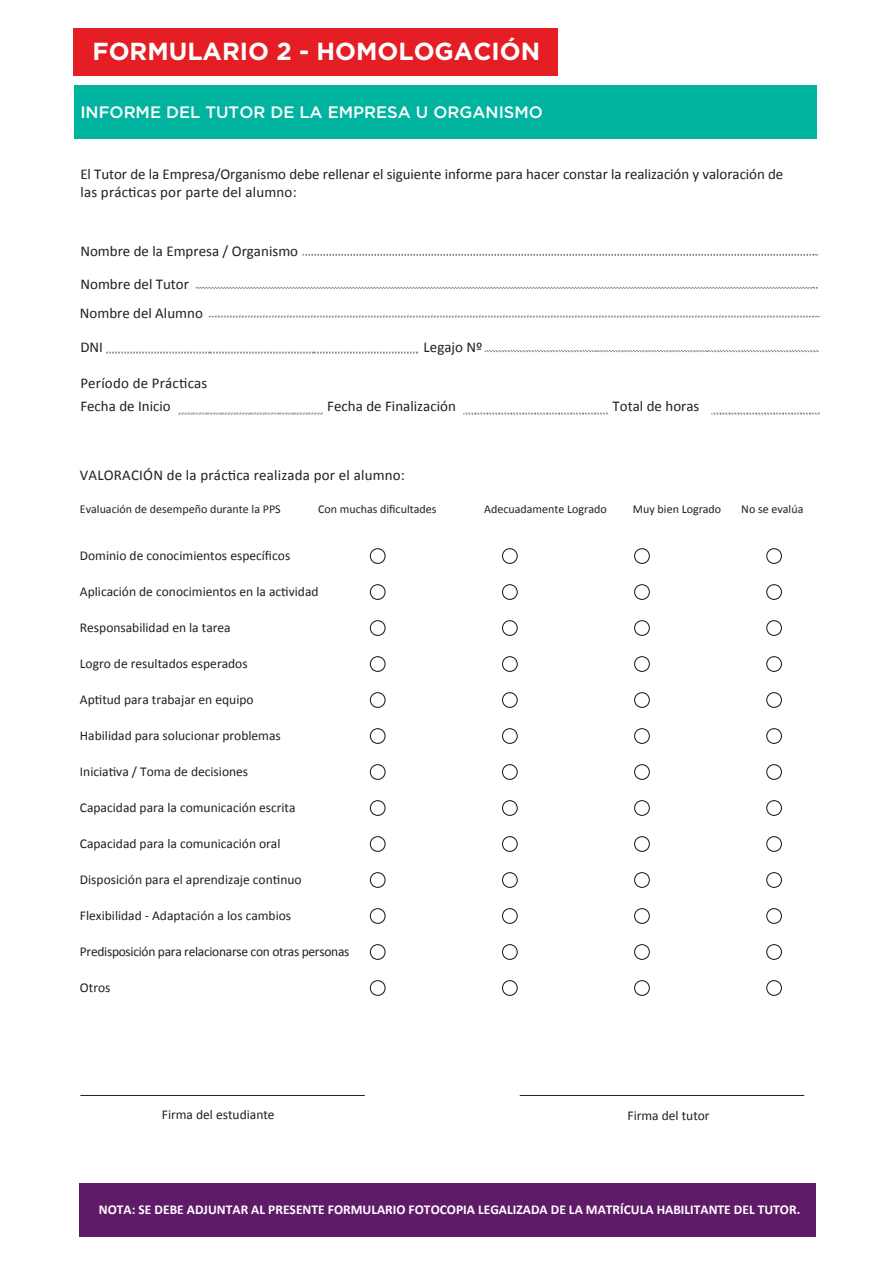
<style>
.page{position:relative;width:893px;height:1263px;background:#fff}
.page>*{position:absolute;margin:0;border:0;box-sizing:border-box;transform-origin:0 0}
.t1{font:700 24.6px "Gotham";color:#fff}
.t2{font:500 16.5px "Gotham";color:#fff}
.t3{font:15px/18px "Calibri";color:#231f20}
.t4{font:13.5px "Calibri";color:#231f20}
.t5{font:700 13.5px "Calibri";color:#fff}
.t6{font:13.5px "Calibri";letter-spacing:-.02em;color:#231f20}
.t7{font:12px "Calibri";color:#231f20}
</style>
<div class="page">
<div style="left:74px;top:85px;width:742px;height:54px;background:#00b4a0"></div>
<div style="left:80px;top:1183px;width:736px;height:53px;background:#5f1a68"></div>
<svg style="left:303px;top:254px;width:516px;height:2px"></svg>
<svg style="left:196px;top:287px;width:622px;height:2px"></svg>
<svg style="left:208px;top:315px;width:612px;height:3px"></svg>
<svg style="left:106px;top:351px;width:313px;height:3px"></svg>
<svg style="left:484px;top:350px;width:335px;height:2px"></svg>
<svg style="left:178px;top:412px;width:146px;height:3px"></svg>
<svg style="left:463px;top:412px;width:145px;height:3px"></svg>
<svg style="left:711px;top:412px;width:109px;height:3px"></svg>
<div style="left:370px;top:548px;width:16px;height:16px;border:1px solid #231f20;border-radius:50%"></div>
<div style="left:502px;top:548px;width:16px;height:16px;border:1px solid #231f20;border-radius:50%"></div>
<div style="left:634px;top:548px;width:16px;height:16px;border:1px solid #231f20;border-radius:50%"></div>
<div style="left:766px;top:548px;width:16px;height:16px;border:1px solid #231f20;border-radius:50%"></div>
<div style="left:370px;top:584px;width:16px;height:16px;border:1px solid #231f20;border-radius:50%"></div>
<div style="left:502px;top:584px;width:16px;height:16px;border:1px solid #231f20;border-radius:50%"></div>
<div style="left:634px;top:584px;width:16px;height:16px;border:1px solid #231f20;border-radius:50%"></div>
<div style="left:766px;top:584px;width:16px;height:16px;border:1px solid #231f20;border-radius:50%"></div>
<div style="left:370px;top:620px;width:16px;height:16px;border:1px solid #231f20;border-radius:50%"></div>
<div style="left:502px;top:620px;width:16px;height:16px;border:1px solid #231f20;border-radius:50%"></div>
<div style="left:634px;top:620px;width:16px;height:16px;border:1px solid #231f20;border-radius:50%"></div>
<div style="left:766px;top:620px;width:16px;height:16px;border:1px solid #231f20;border-radius:50%"></div>
<div style="left:370px;top:656px;width:16px;height:16px;border:1px solid #231f20;border-radius:50%"></div>
<div style="left:502px;top:656px;width:16px;height:16px;border:1px solid #231f20;border-radius:50%"></div>
<div style="left:634px;top:656px;width:16px;height:16px;border:1px solid #231f20;border-radius:50%"></div>
<div style="left:766px;top:656px;width:16px;height:16px;border:1px solid #231f20;border-radius:50%"></div>
<div style="left:370px;top:692px;width:16px;height:16px;border:1px solid #231f20;border-radius:50%"></div>
<div style="left:502px;top:692px;width:16px;height:16px;border:1px solid #231f20;border-radius:50%"></div>
<div style="left:634px;top:692px;width:16px;height:16px;border:1px solid #231f20;border-radius:50%"></div>
<div style="left:766px;top:692px;width:16px;height:16px;border:1px solid #231f20;border-radius:50%"></div>
<div style="left:370px;top:764px;width:16px;height:16px;border:1px solid #231f20;border-radius:50%"></div>
<div style="left:502px;top:764px;width:16px;height:16px;border:1px solid #231f20;border-radius:50%"></div>
<div style="left:634px;top:764px;width:16px;height:16px;border:1px solid #231f20;border-radius:50%"></div>
<div style="left:766px;top:764px;width:16px;height:16px;border:1px solid #231f20;border-radius:50%"></div>
<div style="left:370px;top:800px;width:16px;height:16px;border:1px solid #231f20;border-radius:50%"></div>
<div style="left:502px;top:800px;width:16px;height:16px;border:1px solid #231f20;border-radius:50%"></div>
<div style="left:634px;top:800px;width:16px;height:16px;border:1px solid #231f20;border-radius:50%"></div>
<div style="left:766px;top:800px;width:16px;height:16px;border:1px solid #231f20;border-radius:50%"></div>
<div style="left:370px;top:836px;width:16px;height:16px;border:1px solid #231f20;border-radius:50%"></div>
<div style="left:502px;top:836px;width:16px;height:16px;border:1px solid #231f20;border-radius:50%"></div>
<div style="left:634px;top:836px;width:16px;height:16px;border:1px solid #231f20;border-radius:50%"></div>
<div style="left:766px;top:836px;width:16px;height:16px;border:1px solid #231f20;border-radius:50%"></div>
<div style="left:370px;top:872px;width:16px;height:16px;border:1px solid #231f20;border-radius:50%"></div>
<div style="left:502px;top:872px;width:16px;height:16px;border:1px solid #231f20;border-radius:50%"></div>
<div style="left:634px;top:872px;width:16px;height:16px;border:1px solid #231f20;border-radius:50%"></div>
<div style="left:766px;top:872px;width:16px;height:16px;border:1px solid #231f20;border-radius:50%"></div>
<div style="left:370px;top:908px;width:16px;height:16px;border:1px solid #231f20;border-radius:50%"></div>
<div style="left:502px;top:908px;width:16px;height:16px;border:1px solid #231f20;border-radius:50%"></div>
<div style="left:634px;top:908px;width:16px;height:16px;border:1px solid #231f20;border-radius:50%"></div>
<div style="left:766px;top:908px;width:16px;height:16px;border:1px solid #231f20;border-radius:50%"></div>
<div style="left:370px;top:944px;width:16px;height:16px;border:1px solid #231f20;border-radius:50%"></div>
<div style="left:502px;top:944px;width:16px;height:16px;border:1px solid #231f20;border-radius:50%"></div>
<div style="left:634px;top:944px;width:16px;height:16px;border:1px solid #231f20;border-radius:50%"></div>
<div style="left:766px;top:944px;width:16px;height:16px;border:1px solid #231f20;border-radius:50%"></div>
<div style="left:370px;top:980px;width:16px;height:16px;border:1px solid #231f20;border-radius:50%"></div>
<div style="left:502px;top:980px;width:16px;height:16px;border:1px solid #231f20;border-radius:50%"></div>
<div style="left:634px;top:980px;width:16px;height:16px;border:1px solid #231f20;border-radius:50%"></div>
<div style="left:766px;top:980px;width:16px;height:16px;border:1px solid #231f20;border-radius:50%"></div>
<div style="left:370px;top:728px;width:16px;height:16px;border:1px solid #231f20;border-radius:50%"></div>
<div style="left:502px;top:728px;width:16px;height:16px;border:1px solid #231f20;border-radius:50%"></div>
<div style="left:634px;top:728px;width:16px;height:16px;border:1px solid #231f20;border-radius:50%"></div>
<div style="left:766px;top:728px;width:16px;height:16px;border:1px solid #231f20;border-radius:50%"></div>
<hr style="left:520px;top:1095px;width:284px;height:1px;background:#231f20">
<hr style="left:80px;top:1095px;width:285px;height:1px;background:#231f20">
<div style="left:73px;top:29px;width:484px;height:47px;background:#e51e25"></div>
<h1 class="t1" style="left:93px;top:35px;width:449px">FORMULARIO 2 - HOMOLOGACIÓN</h1>
<p class="t2" style="left:80px;top:101px;width:464px">INFORME DEL TUTOR DE LA EMPRESA U ORGANISMO</p>
<p class="t3" style="left:80px;top:165px;width:704px">El Tutor de la Empresa/Organismo debe rellenar el siguiente informe para hacer constar la realización y valoración de las prácticas por parte del alumno:</p>
<p class="t3" style="left:80px;top:242px;width:219px">Nombre de la Empresa / Organismo</p>
<p class="t3" style="left:80px;top:269px;width:124px;line-height:29.7px">Nombre del Tutor<br>Nombre del Alumno</p>
<p class="t3" style="left:80px;top:338px;width:24px">DNI</p>
<p class="t3" style="left:424px;top:338px;width:60px">Legajo Nº</p>
<p class="t3" style="left:80px;top:371px;width:128px;line-height:23.5px">Período de Prácticas<br>Fecha de Inicio</p>
<p class="t3" style="left:327px;top:397px;width:130px">Fecha de Finalización</p>
<p class="t3" style="left:612px;top:397px;width:88px">Total de horas</p>
<p class="t3" style="left:80px;top:466px;width:327px">VALORACIÓN de la práctica realizada por el alumno:</p>
<p class="t7" style="left:80px;top:501px;width:202px">Evaluación de desempeño durante la PPS</p>
<p class="t7" style="left:318px;top:501px;width:120px">Con muchas dificultades</p>
<p class="t7" style="left:484px;top:501px;width:124px">Adecuadamente Logrado</p>
<p class="t7" style="left:633px;top:501px;width:90px">Muy bien Logrado</p>
<p class="t7" style="left:741px;top:501px;width:64px">No se evalúa</p>
<p class="t4" style="left:80px;top:547px;width:212px">Dominio de conocimientos específicos</p>
<p class="t4" style="left:80px;top:583px;width:240px">Aplicación de conocimientos en la actividad</p>
<p class="t4" style="left:80px;top:619px;width:152px">Responsabilidad en la tarea</p>
<p class="t4" style="left:80px;top:655px;width:169px">Logro de resultados esperados</p>
<p class="t4" style="left:80px;top:691px;width:175px">Aptitud para trabajar en equipo</p>
<p class="t4" style="left:80px;top:727px;width:202px">Habilidad para solucionar problemas</p>
<p class="t4" style="left:80px;top:763px;width:170px">Iniciativa / Toma de decisiones</p>
<p class="t4" style="left:80px;top:799px;width:217px">Capacidad para la comunicación escrita</p>
<p class="t4" style="left:80px;top:835px;width:202px">Capacidad para la comunicación oral</p>
<p class="t4" style="left:80px;top:871px;width:223px">Disposición para el aprendizaje continuo</p>
<p class="t4" style="left:80px;top:907px;width:213px">Flexibilidad - Adaptación a los cambios</p>
<p class="t6" style="left:80px;top:943px;width:271px">Predisposición para relacionarse con otras personas</p>
<p class="t4" style="left:80px;top:979px;width:32px">Otros</p>
<p class="t4" style="left:162px;top:1106px;width:114px">Firma del estudiante</p>
<p class="t4" style="left:627px;top:1106px;width:84px">Firma del tutor</p>
<p class="t5" style="left:99px;top:1201px;width:703px">NOTA: SE DEBE ADJUNTAR AL PRESENTE FORMULARIO FOTOCOPIA LEGALIZADA DE LA MATRÍCULA HABILITANTE DEL TUTOR.</p>
</div>
